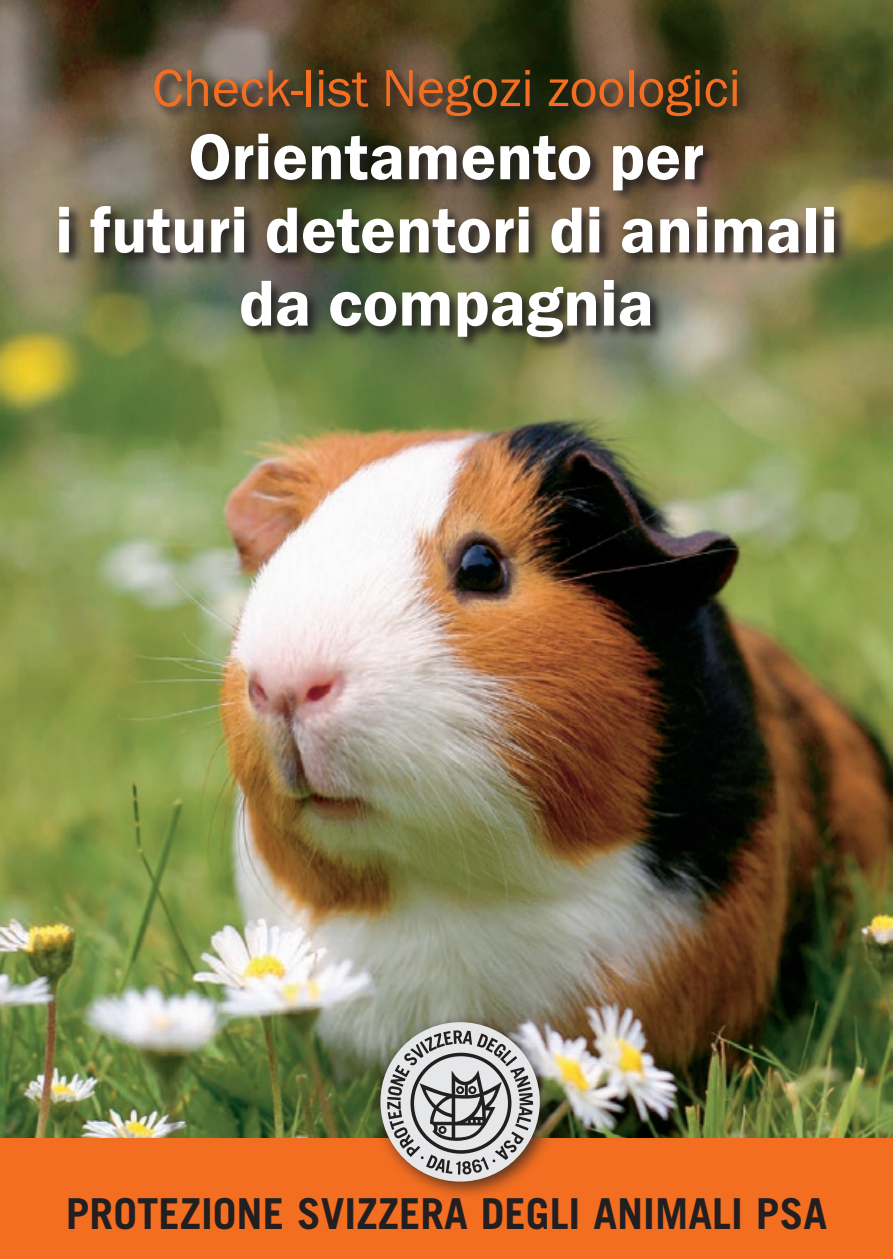
<style>
.page{position:relative;width:893px;height:1259px;background:#fff}
.page>*{position:absolute;margin:0;border:0;box-sizing:border-box;transform-origin:0 0}
.t1{font:600 66.9px/73.2px "Franklin Got Itc T";color:#fff;text-align:center}
.t2{font:54px "Franklin Got Itc T";color:#f36e21}
.t3{font:700 42.6px "Trade Gothic";color:#231f20}
</style>
<div class="page">
<img style="left:0;top:0;width:893px;height:1138px">
<div style="left:0;top:1138px;width:893px;height:121px;background:#f36e21"></div>
<div style="left:372px;top:1013px;width:187px;height:187px;background:#231f20;opacity:.75"></div>
<div style="left:380px;top:1022px;width:160px;height:159px;background:#e6e7e9;border-radius:50%"></div>
<svg style="left:387px;top:1030px;width:146px;height:144px"></svg>
<img style="left:57px;top:67px;width:792px;height:285px">
<p class="t2" style="left:152px;top:58px;width:590px">Check-list Negozi zoologici</p>
<p class="t1" style="left:55px;top:120px;width:784px">Orientamento per<br>i futuri detentori di animali da compagnia</p>
<p class="t3" style="left:66px;top:1187px;width:763px">PROTEZIONE SVIZZERA DEGLI ANIMALI PSA</p>
</div>
